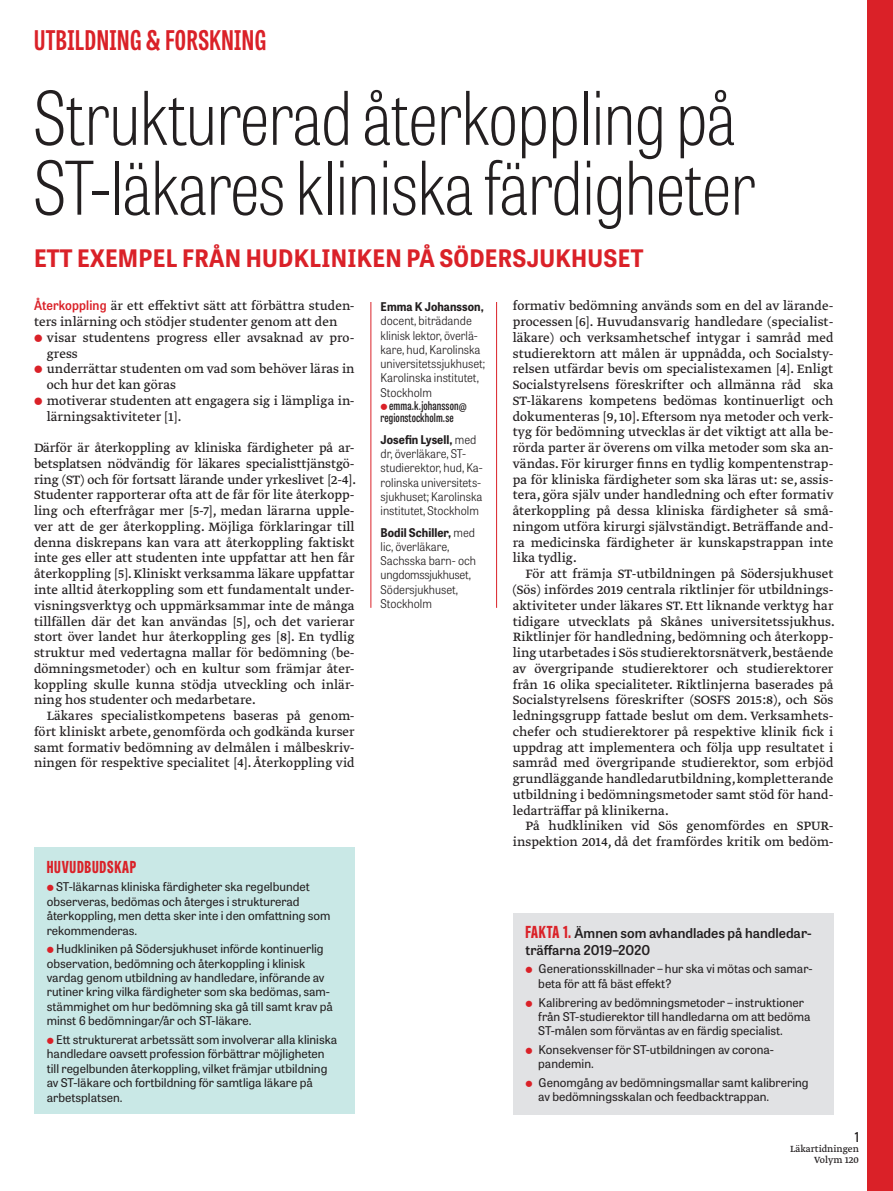
<style>
.page{position:relative;width:893px;height:1191px;background:#fff}
.page>*{position:absolute;margin:0;border:0;box-sizing:border-box;transform-origin:0 0}
.Rubrik_k_v{font:100 73.5px/69.8px "Tablet Gothic Condensed";letter-spacing:-.005em;color:#231f20}
.t1{font:700 27px "Tablet Gothic Compressed";letter-spacing:.02em;color:#da2128}
.Nedryckare_k_v_lång{font:700 24px "Tablet Gothic Narrow";letter-spacing:.01em;color:#da2128}
.Rubrik_fakta_röd{font:800 16.5px "Tablet Gothic Compressed";letter-spacing:.045em;color:#da2128}
.Brödtext_m_indrag{font:14.25px/15.8px "Greta Text Pro Regular Min";color:#231f20;text-align:justify}
.Brödtext_m{font:14.25px/15.8px "Greta Text Pro Regular Min";color:#231f20}
.Rubrik_fakta{font:600 13.5px/16.5px "Tablet Gothic";color:#231f20}
.t2{font:600 13.5px "Tablet Gothic Condensed";color:#231f20}
.Faktatext{font:12px/14.4px "Tablet Gothic";color:#231f20}
.Byline{font:300 12px/14.2px "Tablet Gothic Narrow";color:#231f20}
.Byline_mail{font:600 12px/12px "Tablet Gothic Compressed";letter-spacing:.01em;color:#231f20}
.t3{font:10.5px/10.5px "Greta Text Pro";color:#231f20;text-align:right}
.s1{font-family:"Tablet Gothic Narrow";font-weight:600;font-size:13.05px;color:#da2128}
.s2{font-weight:700}
.s3{font-family:"Tablet Gothic Compressed";font-weight:800;font-size:16.5px;color:#da2128}
</style>
<div class="page">
<div style="left:867px;top:0;width:26px;height:1191px;background:#da2128"></div>
<hr style="left:496px;top:302px;width:1px;height:306px;background:#da2128">
<hr style="left:371px;top:302px;width:1px;height:306px;background:#da2128">
<div style="left:34px;top:847px;width:321px;height:267px;background:#c9e8e6"></div>
<div style="left:513px;top:913px;width:320px;height:201px;background:#e1e2e4"></div>
<h2 class="t1" style="left:34px;top:22px;width:234px">UTBILDNING &amp; FORSKNING</h2>
<p class="Rubrik_k_v" style="left:34px;top:81px;width:723px">Strukturerad återkoppling på<br>ST-läkares kliniska färdigheter</p>
<p class="Nedryckare_k_v_lång" style="left:34px;top:241px;width:611px">ETT EXEMPEL FRÅN HUDKLINIKEN PÅ SÖDERSJUKHUSET</p>
<p class="Brödtext_m" style="left:34px;top:299px;width:322px"><span class="s1">Återkoppling</span> är ett effektivt sätt att förbättra studen&shy;ters inlärning och stödjer studenter genom att den</p>
<p class="Brödtext_m" style="left:47px;top:330px;width:309px">visar studentens progress eller avsaknad av pro&shy;gress</p>
<p class="Brödtext_m" style="left:47px;top:362px;width:309px">underrättar studenten om vad som behöver läras in och hur det kan göras</p>
<p class="Brödtext_m" style="left:47px;top:393px;width:309px">motiverar studenten att engagera sig i lämpliga in&shy;lärningsaktiviteter [1].</p>
<p class="Brödtext_m" style="left:34px;top:440px;width:324px;text-align:justify">Därför är återkoppling av kliniska färdigheter på ar&shy;betsplatsen nödvändig för läkares specialisttjänstgö&shy;ring (ST) och för fortsatt lärande under yrkeslivet [2-4].<br>Studenter rapporterar ofta att de får för lite återkopp&shy;ling och efterfrågar mer [5-7], medan lärarna upple&shy;ver att de ger återkoppling. Möjliga förklaringar till denna diskrepans kan vara att återkoppling faktiskt inte ges eller att studenten inte uppfattar att hen får återkoppling [5]. Kliniskt verksamma läkare uppfattar inte alltid återkoppling som ett fundamentalt under&shy;visningsverktyg och uppmärksammar inte de många tillfällen där det kan användas [5], och det varierar stort över landet hur återkoppling ges [8]. En tydlig struktur med vedertagna mallar för bedömning (be&shy;dömningsmetoder) och en kultur som främjar åter&shy;koppling skulle kunna stödja utveckling och inlär&shy;ning hos studenter och medarbetare.</p>
<p class="Brödtext_m_indrag" style="left:34px;top:708px;width:322px;text-indent:13px">Läkares specialistkompetens baseras på genom&shy;fört kliniskt arbete, genomförda och godkända kurser samt formativ bedömning av delmålen i målbeskriv&shy;ningen för respektive specialitet [4]. Återkoppling vid</p>
<p class="Byline" style="left:381px;top:299px;width:106px"><span class="s2">Emma K Johansson, </span>docent, biträdande klinisk lektor, överlä&shy;kare, hud, Karolinska universitetssjukhuset;<br>Karolinska institutet,<br>Stockholm</p>
<p class="Byline_mail" style="left:381px;top:399px;width:88px;text-indent:9px">emma.k.johansson@ regionstockholm.se</p>
<p class="Byline" style="left:381px;top:432px;width:104px"><span class="s2">Josefin Lysell,</span> med dr, överläkare, ST&shy;studierektor, hud, Ka&shy;rolinska universitets&shy;sjukhuset; Karolinska institutet, Stockholm</p>
<p class="Byline" style="left:381px;top:524px;width:97px"><span class="s2">Bodil Schiller,</span> med lic, överläkare,<br>Sachsska barn- och ungdomssjukhuset,<br>Södersjukhuset,<br>Stockholm</p>
<p class="Rubrik_fakta_röd" style="left:47px;top:855px;width:91px">HUVUDBUDSKAP</p>
<p class="Faktatext" style="left:47px;top:879px;width:285px;text-indent:9px">ST-läkarnas kliniska färdigheter ska regelbundet observeras, bedömas och återges i strukturerad återkoppling, men detta sker inte i den omfattning som rekommenderas.</p>
<p class="Faktatext" style="left:47px;top:941px;width:288px;text-indent:9px">Hudkliniken på Södersjukhuset införde kontinuerlig observation, bedömning och återkoppling i klinisk vardag genom utbildning av handledare, införande av rutiner kring vilka färdigheter som ska bedömas, sam&shy;stämmighet om hur bedömning ska gå till samt krav på minst 6 bedömningar/år och ST-läkare.</p>
<p class="Faktatext" style="left:47px;top:1031px;width:292px;text-indent:9px">Ett strukturerat arbetssätt som involverar alla kliniska handledare oavsett profession förbättrar möjligheten till regelbunden återkoppling, vilket främjar utbildning av ST-läkare och fortbildning för samtliga läkare på arbetsplatsen.</p>
<p class="Brödtext_m_indrag" style="left:513px;top:299px;width:322px;text-align:left">formativ bedömning används som en del av lärande&shy;processen [6]. Huvudansvarig handledare (specialist&shy;läkare) och verksamhetschef intygar i samråd med studierektorn att målen är uppnådda, och Socialsty&shy;relsen utfärdar bevis om specialistexamen [4]. Enligt Socialstyrelsens föreskrifter och allmänna råd ska ST-läkarens kompetens bedömas kontinuerligt och dokumenteras [9, 10]. Eftersom nya metoder och verk&shy;tyg för bedömning utvecklas är det viktigt att alla be&shy;rörda parter är överens om vilka metoder som ska an&shy;vändas. För kirurger finns en tydlig kompentenstrap&shy;pa för kliniska färdigheter som ska läras ut: se, assis&shy;tera, göra själv under handledning och efter formativ återkoppling på dessa kliniska färdigheter så små&shy;ningom utföra kirurgi självständigt. Beträffande and&shy;ra medicinska färdigheter är kunskapstrappan inte lika tydlig.</p>
<p class="Brödtext_m_indrag" style="left:513px;top:566px;width:324px;text-indent:13px">För att främja ST-utbildningen på Södersjukhuset (Sös) infördes 2019 centrala riktlinjer för utbildnings&shy;aktiviteter under läkares ST. Ett liknande verktyg har tidigare utvecklats på Skånes universitetssjukhus.<br>Riktlinjer för handledning, bedömning och återkopp&shy;ling utarbetades i Sös studierektorsnätverk,bestående av övergripande studierektorer och studierektorer från 16 olika specialiteter. Riktlinjerna baserades på Socialstyrelsens föreskrifter (SOSFS 2015:8), och Sös ledningsgrupp fattade beslut om dem. Verksamhets&shy;chefer och studierektorer på respektive klinik fick i uppdrag att implementera och följa upp resultatet i samråd med övergripande studierektor, som erbjöd grundläggande handledarutbildning, kompletterande utbildning i bedömningsmetoder samt stöd för hand&shy;ledarträffar på klinikerna.</p>
<p class="Brödtext_m_indrag" style="left:513px;top:818px;width:322px;text-align:right">På hudkliniken vid Sös genomfördes en SPUR&shy;inspektion 2014, då det framfördes kritik om bedöm-</p>
<p class="Rubrik_fakta" style="left:525px;top:924px;width:288px"><span class="s3">FAKTA 1.</span> Ämnen som avhandlades på handledar&shy;träffarna 2019–2020</p>
<p class="Faktatext" style="left:538px;top:961px;width:276px">Generationsskillnader – hur ska vi mötas och samar&shy;beta för att få bäst effekt?</p>
<p class="Faktatext" style="left:538px;top:994px;width:274px">Kalibrering av bedömningsmetoder – instruktioner från ST-studierektor till handledarna om att bedöma<br>ST-målen som förväntas av en färdig specialist.</p>
<p class="Faktatext" style="left:538px;top:1042px;width:236px">Konsekvenser för ST-utbildningen av corona&shy;pandemin.</p>
<p class="Faktatext" style="left:538px;top:1075px;width:272px">Genomgång av bedömningsmallar samt kalibrering av bedömningsskalan och feedbacktrappan.</p>
<p class="t2" style="left:855px;top:1127px;width:6px">1</p>
<p class="t3" style="left:790px;top:1144px;width:70px">Läkartidningen<br>Volym 120</p>
</div>
